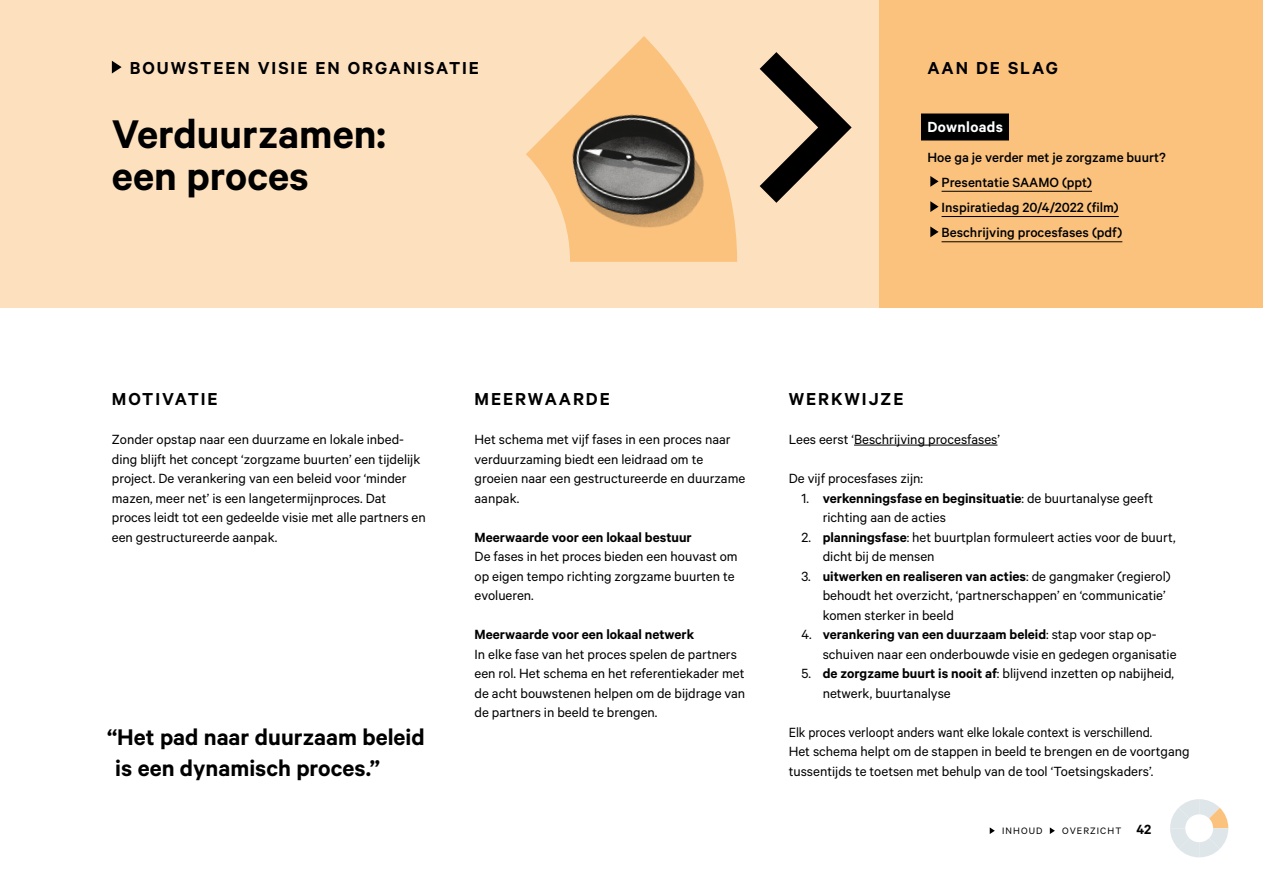
<style>
.page{position:relative;width:1263px;height:893px;background:#fff}
.page>*{position:absolute;margin:0;border:0;box-sizing:border-box;transform-origin:0 0}
.t1{font:600 45px/42px "Calibre";color:#000}
.t2{font:600 25.5px/30.6px "Calibre";color:#000}
.t3{font:600 19.5px "Calibre";letter-spacing:.1em;color:#000}
.t4{font:600 16.5px "Calibre";letter-spacing:.02em;color:#fff}
.t5{font:15px/19.5px "Calibre";color:#000}
.t6{font:15px/19.5px "Calibre";color:#000;scale:.95 1}
.t7{font:500 15px/25.2px "Calibre";color:#000}
.t8{font:600 15px "Calibre";color:#000}
.t9{font:10.5px "Calibre";letter-spacing:.1em;color:#000}
.s1{font-weight:600}
.s2{font-weight:600;font-size:15px}
</style>
<div class="page">
<div style="left:0;top:0;width:879px;height:308px;background:#fde1bf"></div>
<div style="left:879px;top:0;width:384px;height:308px;background:#fbc27e"></div>
<svg style="left:526px;top:36px;width:211px;height:226px"></svg>
<img style="left:535px;top:81px;width:201px;height:181px">
<svg style="left:112px;top:61px;width:10px;height:13px"></svg>
<hr style="left:854px;top:445px;width:143px;height:1px;background:#000">
<div style="left:921px;top:114px;width:88px;height:27px;background:#000"></div>
<hr style="left:941px;top:191px;width:151px;height:1px;background:#000">
<hr style="left:941px;top:216px;width:178px;height:1px;background:#000">
<hr style="left:941px;top:241px;width:181px;height:1px;background:#000">
<svg style="left:930px;top:176px;width:8px;height:11px"></svg>
<svg style="left:930px;top:201px;width:8px;height:11px"></svg>
<svg style="left:930px;top:226px;width:8px;height:11px"></svg>
<svg style="left:760px;top:52px;width:92px;height:151px"></svg>
<svg style="left:1170px;top:799px;width:58px;height:58px"></svg>
<svg style="left:990px;top:827px;width:5px;height:7px"></svg>
<svg style="left:1050px;top:827px;width:5px;height:7px"></svg>
<h3 class="t3" style="left:130px;top:56px;width:351px">BOUWSTEEN VISIE EN ORGANISATIE</h3>
<h3 class="t3" style="left:927px;top:56px;width:132px">AAN DE SLAG</h3>
<h1 class="t1" style="left:112px;top:112px;width:276px">Verduurzamen: een proces</h1>
<p class="t4" style="left:927px;top:117px;width:77px">Downloads</p>
<p class="t7" style="left:941px;top:144px;width:226px;text-indent:-14px">Hoe ga je verder met je zorgzame buurt?<br>Presentatie SAAMO (ppt)<br>Inspiratiedag 20/4/2022 (film)<br>Beschrijving procesfases (pdf)</p>
<h3 class="t3" style="left:112px;top:387px;width:107px">MOTIVATIE</h3>
<p class="t5" style="left:112px;top:429px;width:315px">Zonder opstap naar een duurzame en lokale inbed&shy;ding blijft het concept ‘zorgzame buurten’ een tijdelijk project. De verankering van een beleid voor ‘minder mazen, meer net’ is een langetermijnproces. Dat proces leidt tot een gedeelde visie met alle partners en een gestructureerde aanpak.</p>
<h2 class="t2" style="left:115px;top:721px;width:311px;text-indent:-8px">“Het pad naar duurzaam beleid is een dynamisch proces.”</h2>
<h3 class="t3" style="left:475px;top:387px;width:137px">MEERWAARDE</h3>
<p class="t5" style="left:475px;top:429px;width:272px">Het schema met vijf fases in een proces naar verduurzaming biedt een leidraad om te groeien naar een gestructureerde en duurzame aanpak.</p>
<p class="t8" style="left:475px;top:528px;width:219px">Meerwaarde voor een lokaal bestuur</p>
<p class="t5" style="left:475px;top:546px;width:265px">De fases in het proces bieden een houvast om op eigen tempo richting zorgzame buurten te evolueren.</p>
<p class="t8" style="left:475px;top:625px;width:221px">Meerwaarde voor een lokaal netwerk</p>
<p class="t5" style="left:475px;top:644px;width:272px">In elke fase van het proces spelen de partners een rol. Het schema en het referentiekader met de acht bouwstenen helpen om de bijdrage van de partners in beeld te brengen.</p>
<h3 class="t3" style="left:789px;top:387px;width:116px">WERKWIJZE</h3>
<p class="t5" style="left:789px;top:429px;width:213px">Lees eerst ‘Beschrijving procesfases’</p>
<p class="t5" style="left:789px;top:468px;width:136px">De vijf procesfases zijn:</p>
<p class="t5" style="left:823px;top:488px;width:332px;text-indent:-21px">1. <span class="s1">verkenningsfase en beginsituatie</span>: de buurtanalyse geeft richting aan de acties</p>
<p class="t5" style="left:823px;top:527px;width:354px;text-indent:-21px">2. <span class="s1">planningsfase</span>: het buurtplan formuleert acties voor de buurt, dicht bij de mensen</p>
<p class="t5" style="left:823px;top:566px;width:349px;text-indent:-21px">3. <span class="s1">uitwerken en realiseren van acties</span>: de gangmaker (regierol) behoudt het overzicht, ‘partnerschappen’ en ‘communicatie’ komen sterker in beeld</p>
<p class="t5" style="left:823px;top:624px;width:355px;text-indent:-21px">4. <span class="s1">verankering van een duurzaam beleid</span>: stap voor stap op&shy;schuiven naar een onderbouwde visie en gedegen organisatie</p>
<p class="t5" style="left:823px;top:663px;width:353px;text-indent:-21px">5. <span class="s1">de zorgzame buurt is nooit af</span>: blijvend inzetten op nabijheid, netwerk, buurtanalyse</p>
<p class="t6" style="left:789px;top:722px;width:423px">Elk proces verloopt anders want elke lokale context is verschillend.<br>Het schema helpt om de stappen in beeld te brengen en de voortgang tussentijds te toetsen met behulp van de tool ‘Toetsingskaders’.</p>
<p class="t9" style="left:1002px;top:825px;width:42px">INHOUD</p>
<p class="t9" style="left:1062px;top:825px;width:91px">OVERZICHT <span class="s2">42</span></p>
</div>
